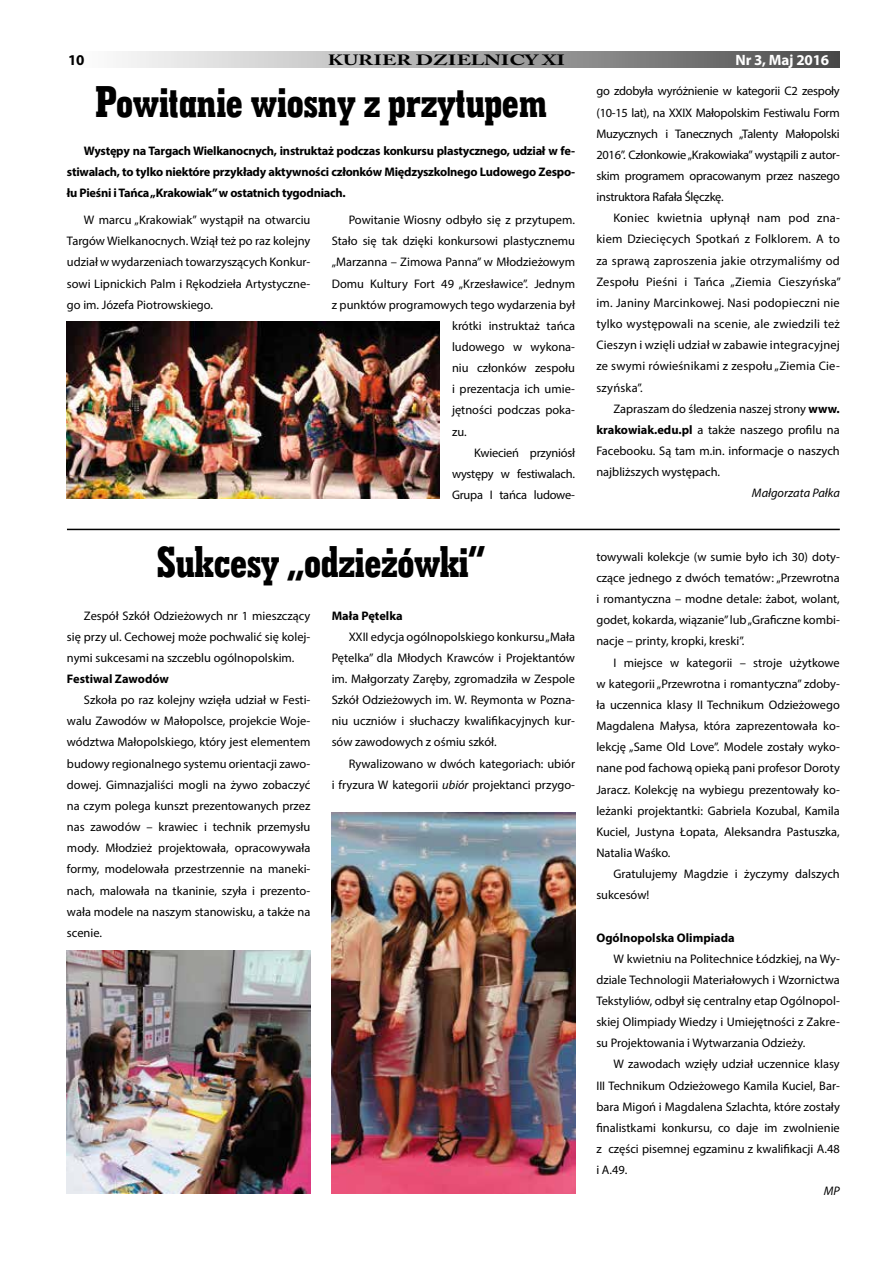
<style>
.page{position:relative;width:893px;height:1263px;background:#fff}
.page>*{position:absolute;margin:0;border:0;box-sizing:border-box;transform-origin:0 0}
.t1{font:45px "Geo Slab 703 X Bd Cn EU";letter-spacing:-.01em;color:#000}
.t2{font:700 15px "Myriad Pro";letter-spacing:-.01em;color:#fff}
.t3{font:700 15px "Myriad Pro";color:#000}
.t4{font:700 14.85px "Adobe Caslon Pro";color:#000;scale:1.4 1}
.t5{font:12.45px/21.1px "Myriad Pro";color:#000;text-align:justify}
.t6{font:700 12.45px/21.1px "Myriad Pro";letter-spacing:-.015em;color:#000;text-align:justify}
.t7{font:12.45px "Myriad Pro";letter-spacing:-.02em;color:#000}
.t8{font:italic 12.45px "Myriad Pro";color:#000}
.s1{font-style:italic}
.s2{font-weight:700}
</style>
<div class="page">
<div style="left:67px;top:51px;width:773px;height:16px;background:linear-gradient(to right,#fff,#4f4f4f)"></div>
<img style="left:67px;top:321px;width:372px;height:178px">
<img style="left:332px;top:812px;width:243px;height:381px">
<img style="left:67px;top:950px;width:243px;height:243px">
<hr style="left:67px;top:529px;width:773px;height:1px;background:#000">
<p class="t3" style="left:68px;top:50px;width:18px">10</p>
<p class="t4" style="left:328px;top:51px;width:171px">KURIER DZIELNICY XI</p>
<p class="t2" style="left:735px;top:50px;width:95px">Nr 3, Maj 2016</p>
<h1 class="t1" style="left:95px;top:73px;width:454px">Powitanie wiosny z przytupem</h1>
<p class="t6" style="left:67px;top:140px;width:510px;text-indent:17px">Występy na Targach Wielkanocnych, instruktaż podczas konkursu plastycznego, udział w fe&shy;stiwalach, to tylko niektóre przykłady aktywności członków Międzyszkolnego Ludowego Zespo&shy;łu Pieśni i Tańca „Krakowiak” w ostatnich tygodniach.</p>
<p class="t5" style="left:67px;top:209px;width:245px;text-indent:17px">W marcu „Krakowiak” wystąpił na otwarciu Targów Wielkanocnych. Wziął też po raz kolejny udział w wydarzeniach towarzyszących Konkur&shy;sowi Lipnickich Palm i Rękodzieła Artystyczne&shy;go im. Józefa Piotrowskiego.</p>
<p class="t5" style="left:349px;top:209px;width:228px">Powitanie Wiosny odbyło się z przytupem.</p>
<p class="t5" style="left:332px;top:230px;width:245px">Stało się tak dzięki konkursowi plastycznemu</p>
<p class="t5" style="left:332px;top:251px;width:245px">„Marzanna – Zimowa Panna” w Młodzieżowym</p>
<p class="t5" style="left:332px;top:273px;width:245px">Domu Kultury Fort 49 „Krzesławice”. Jednym</p>
<p class="t5" style="left:332px;top:294px;width:245px">z punktów programowych tego wydarzenia był</p>
<p class="t5" style="left:452px;top:315px;width:125px">krótki instruktaż tańca</p>
<p class="t5" style="left:452px;top:336px;width:125px">ludowego w wykona-</p>
<p class="t5" style="left:452px;top:357px;width:125px">niu członków zespołu</p>
<p class="t5" style="left:452px;top:378px;width:125px">i prezentacja ich umie-</p>
<p class="t5" style="left:452px;top:399px;width:125px">jętności podczas poka-</p>
<p class="t5" style="left:452px;top:421px;width:16px">zu.</p>
<p class="t7" style="left:474px;top:445px;width:102px">Kwiecień przyniósł</p>
<p class="t7" style="left:452px;top:466px;width:125px">występy w festiwalach.</p>
<p class="t7" style="left:452px;top:487px;width:125px">Grupa I tańca ludowe-</p>
<h1 class="t1" style="left:157px;top:533px;width:330px">Sukcesy „odzieżówki”</h1>
<p class="t5" style="left:67px;top:605px;width:245px;text-indent:17px">Zespół Szkół Odzieżowych nr 1 mieszczący się przy ul. Cechowej może pochwalić się kolej&shy;nymi sukcesami na szczeblu ogólnopolskim.</p>
<p class="t6" style="left:67px;top:668px;width:103px">Festiwal Zawodów</p>
<p class="t5" style="left:67px;top:689px;width:245px;text-indent:17px">Szkoła po raz kolejny wzięła udział w Festi&shy;walu Zawodów w Małopolsce, projekcie Woje&shy;wództwa Małopolskiego, który jest elementem budowy regionalnego systemu orientacji zawo&shy;dowej. Gimnazjaliści mogli na żywo zobaczyć na czym polega kunszt prezentowanych przez nas zawodów – krawiec i technik przemysłu mody. Młodzież projektowała, opracowywała formy, modelowała przestrzennie na maneki&shy;nach, malowała na tkaninie, szyła i prezento&shy;wała modele na naszym stanowisku, a także na scenie.</p>
<p class="t6" style="left:332px;top:604px;width:73px">Mała Pętelka</p>
<p class="t5" style="left:332px;top:626px;width:245px;text-indent:17px">XXII edycja ogólnopolskiego konkursu „Mała Pętelka” dla Młodych Krawców i Projektantów im. Małgorzaty Zaręby, zgromadziła w Zespole Szkół Odzieżowych im. W. Reymonta w Pozna&shy;niu uczniów i słuchaczy kwalifikacyjnych kur&shy;sów zawodowych z ośmiu szkół.</p>
<p class="t5" style="left:332px;top:753px;width:245px;text-align:right">Rywalizowano w dwóch kategoriach: ubiór<br>i fryzura W kategorii <span class="s1">ubiór</span> projektanci przygo-</p>
<p class="t5" style="left:596px;top:80px;width:245px">go zdobyła wyróżnienie w kategorii C2 zespoły (10-15 lat), na XXIX Małopolskim Festiwalu Form Muzycznych i Tanecznych „Talenty Małopolski 2016”. Członkowie „Krakowiaka” wystąpili z autor&shy;skim programem opracowanym przez naszego instruktora Rafała Ślęczkę.</p>
<p class="t5" style="left:596px;top:207px;width:246px;text-indent:17px">Koniec kwietnia upłynął nam pod zna&shy;kiem Dziecięcych Spotkań z Folklorem. A to za sprawą zaproszenia jakie otrzymaliśmy od Zespołu Pieśni i Tańca „Ziemia Cieszyńska” im. Janiny Marcinkowej. Nasi podopieczni nie tylko występowali na scenie, ale zwiedzili też Cieszyn i wzięli udział w zabawie integracyjnej ze swymi rówieśnikami z zespołu „Ziemia Cie&shy;szyńska”.</p>
<p class="t5" style="left:596px;top:398px;width:245px;text-indent:17px">Zapraszam do śledzenia naszej strony <span class="s2">www. krakowiak.edu.pl</span> a także naszego profilu na Facebooku. Są tam m.in. informacje o naszych najbliższych występach.</p>
<p class="t8" style="left:752px;top:485px;width:89px">Małgorzata Pałka</p>
<p class="t5" style="left:596px;top:546px;width:245px">towywali kolekcje (w sumie było ich 30) doty&shy;czące jednego z dwóch tematów: „Przewrotna i romantyczna – modne detale: żabot, wolant, godet, kokarda, wiązanie” lub „Graficzne kombi&shy;nacje – printy, kropki, kreski”.</p>
<p class="t5" style="left:596px;top:652px;width:245px;text-indent:17px">I miejsce w kategorii – stroje użytkowe w kategorii „Przewrotna i romantyczna” zdoby&shy;ła uczennica klasy II Technikum Odzieżowego Magdalena Małysa, która zaprezentowała ko&shy;lekcję „Same Old Love”. Modele zostały wyko&shy;nane pod fachową opieką pani profesor Doroty Jaracz. Kolekcję na wybiegu prezentowały ko&shy;leżanki projektantki: Gabriela Kozubal, Kamila Kuciel, Justyna Łopata, Aleksandra Pastuszka, Natalia Waśko.</p>
<p class="t5" style="left:596px;top:863px;width:245px;text-indent:17px">Gratulujemy Magdzie i życzymy dalszych sukcesów!</p>
<p class="t6" style="left:596px;top:926px;width:140px">Ogólnopolska Olimpiada</p>
<p class="t5" style="left:596px;top:948px;width:245px;text-indent:17px">W kwietniu na Politechnice Łódzkiej, na Wy&shy;dziale Technologii Materiałowych i Wzornictwa Tekstyliów, odbył się centralny etap Ogólnopol&shy;skiej Olimpiady Wiedzy i Umiejętności z Zakre&shy;su Projektowania i Wytwarzania Odzieży.</p>
<p class="t5" style="left:596px;top:1053px;width:245px;text-indent:17px">W zawodach wzięły udział uczennice klasy III Technikum Odzieżowego Kamila Kuciel, Bar&shy;bara Migoń i Magdalena Szlachta, które zostały finalistkami konkursu, co daje im zwolnienie z części pisemnej egzaminu z kwalifikacji A.48 i A.49.</p>
<p class="t8" style="left:824px;top:1183px;width:17px">MP</p>
</div>
